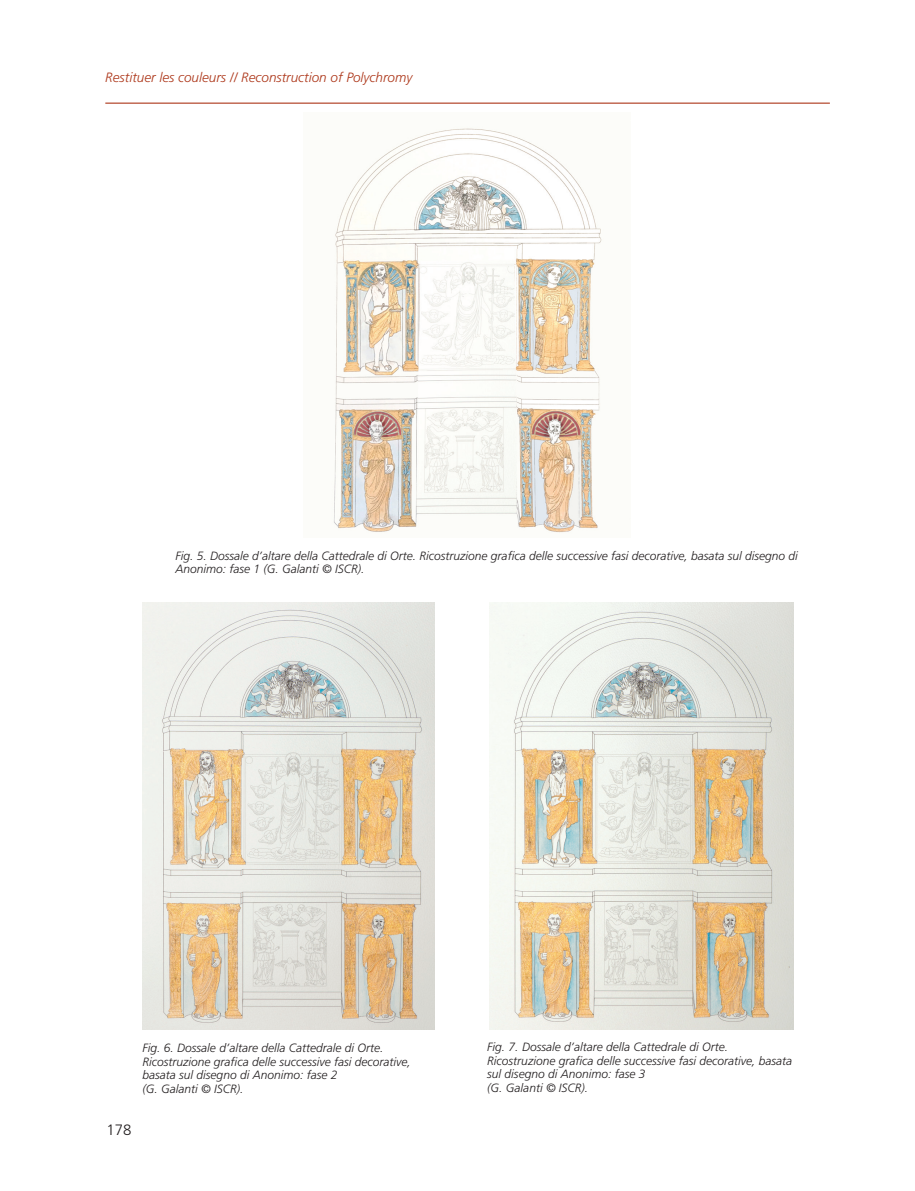
<style>
.page{position:relative;width:915px;height:1191px;background:#fff}
.page>*{position:absolute;margin:0;border:0;box-sizing:border-box;transform-origin:0 0}
.t1{font:300 15px "Frutiger LT Std";color:#231f20}
.t2{font:italic 300 13.5px "Frutiger LT Std";color:#ad371a}
.t3{font:italic 300 12px/13.5px "Frutiger LT Std";color:#231f20}
</style>
<div class="page">
<hr style="left:105px;top:103px;width:724px;height:1px;background:#ad371a">
<img style="left:142px;top:603px;width:292px;height:426px">
<img style="left:489px;top:603px;width:304px;height:426px">
<img style="left:333px;top:128px;width:269px;height:405px">
<p class="t2" style="left:105px;top:70px;width:308px">Restituer les couleurs // Reconstruction of Polychromy</p>
<p class="t3" style="left:175px;top:549px;width:624px">Fig. 5. Dossale d’altare della Cattedrale di Orte. Ricostruzione grafica delle successive fasi decorative, basata sul disegno di<br>Anonimo: fase 1 (G. Galanti © ISCR).</p>
<p class="t3" style="left:142px;top:1041px;width:269px">Fig. 6. Dossale d’altare della Cattedrale di Orte.<br>Ricostruzione grafica delle successive fasi decorative, basata sul disegno di Anonimo: fase 2<br>(G. Galanti © ISCR).</p>
<p class="t3" style="left:487px;top:1040px;width:306px">Fig. 7. Dossale d’altare della Cattedrale di Orte.<br>Ricostruzione grafica delle successive fasi decorative, basata sul disegno di Anonimo: fase 3<br>(G. Galanti © ISCR).</p>
<p class="t1" style="left:106px;top:1121px;width:27px">178</p>
</div>
